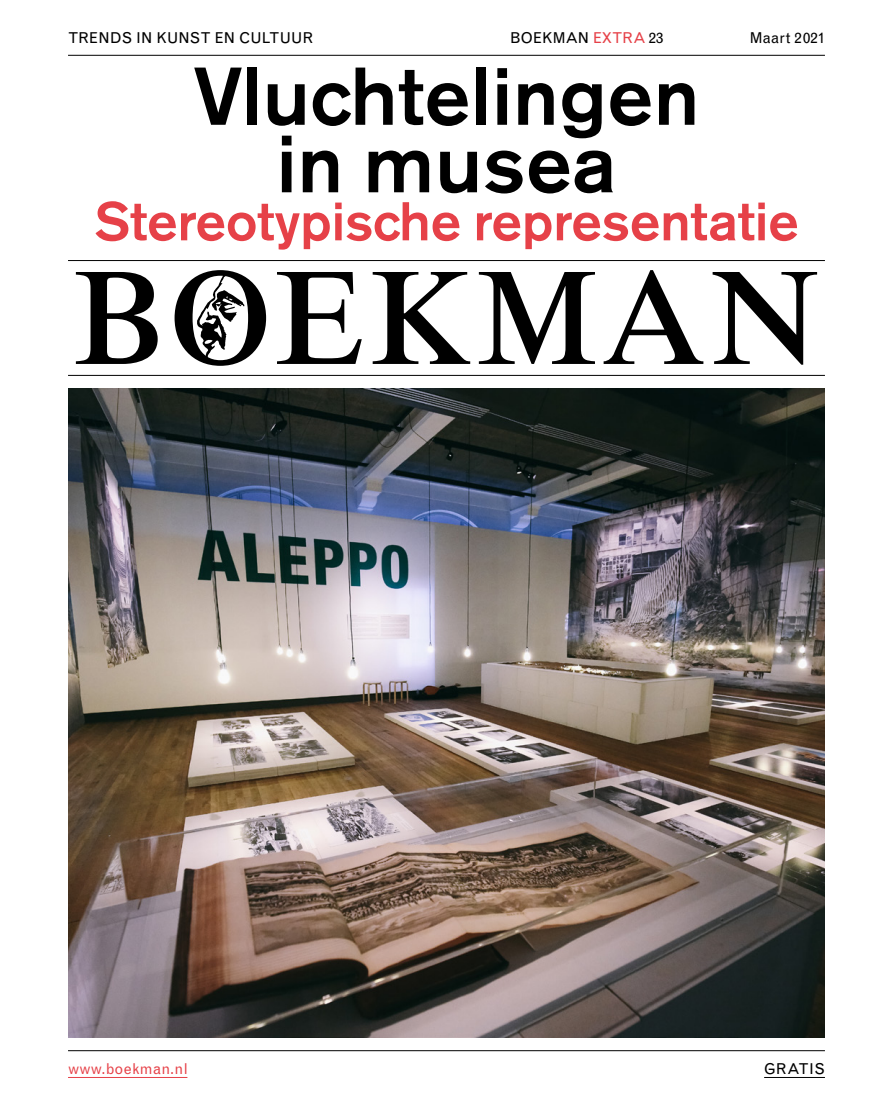
<style>
.page{position:relative;width:893px;height:1106px;background:#fff}
.page>*{position:absolute;margin:0;border:0;box-sizing:border-box;transform-origin:0 0}
.t1{font:500 81px/67.5px "Akzidenz Grotesk BE";letter-spacing:.01em;color:#000;text-align:center}
.t2{font:500 54px "Akzidenz Grotesk BE";color:#e64148}
.t3{font:15px "Grotesque";letter-spacing:.01em;color:#000}
.t4{font:15px "Grotesque";letter-spacing:.02em;color:#e64148}
.s1{color:#e64148}
</style>
<div class="page">
<hr style="left:68px;top:55px;width:757px;height:1px;background:#000">
<hr style="left:68px;top:1077px;width:119px;height:1px;background:#e64148">
<hr style="left:764px;top:1077px;width:61px;height:1px;background:#000">
<hr style="left:68px;top:375px;width:757px;height:1px;background:#000">
<hr style="left:68px;top:260px;width:757px;height:1px;background:#000">
<hr style="left:68px;top:1050px;width:757px;height:1px;background:#000">
<svg style="left:76px;top:270px;width:741px;height:96px"></svg>
<img style="left:68px;top:388px;width:757px;height:649px">
<p class="t3" style="left:68px;top:29px;width:247px">TRENDS IN KUNST EN CULTUUR</p>
<p class="t3" style="left:750px;top:29px;width:77px">Maart 2021</p>
<p class="t3" style="left:510px;top:29px;width:155px">BOEKMAN <span class="s1">EXTRA</span> 23</p>
<h1 class="t1" style="left:194px;top:62px;width:507px">Vluchtelingen in musea</h1>
<h2 class="t2" style="left:94px;top:188px;width:706px">Stereotypische representatie</h2>
<p class="t4" style="left:68px;top:1060px;width:121px">www.boekman.nl</p>
<p class="t3" style="left:764px;top:1060px;width:63px">GRATIS</p>
</div>
